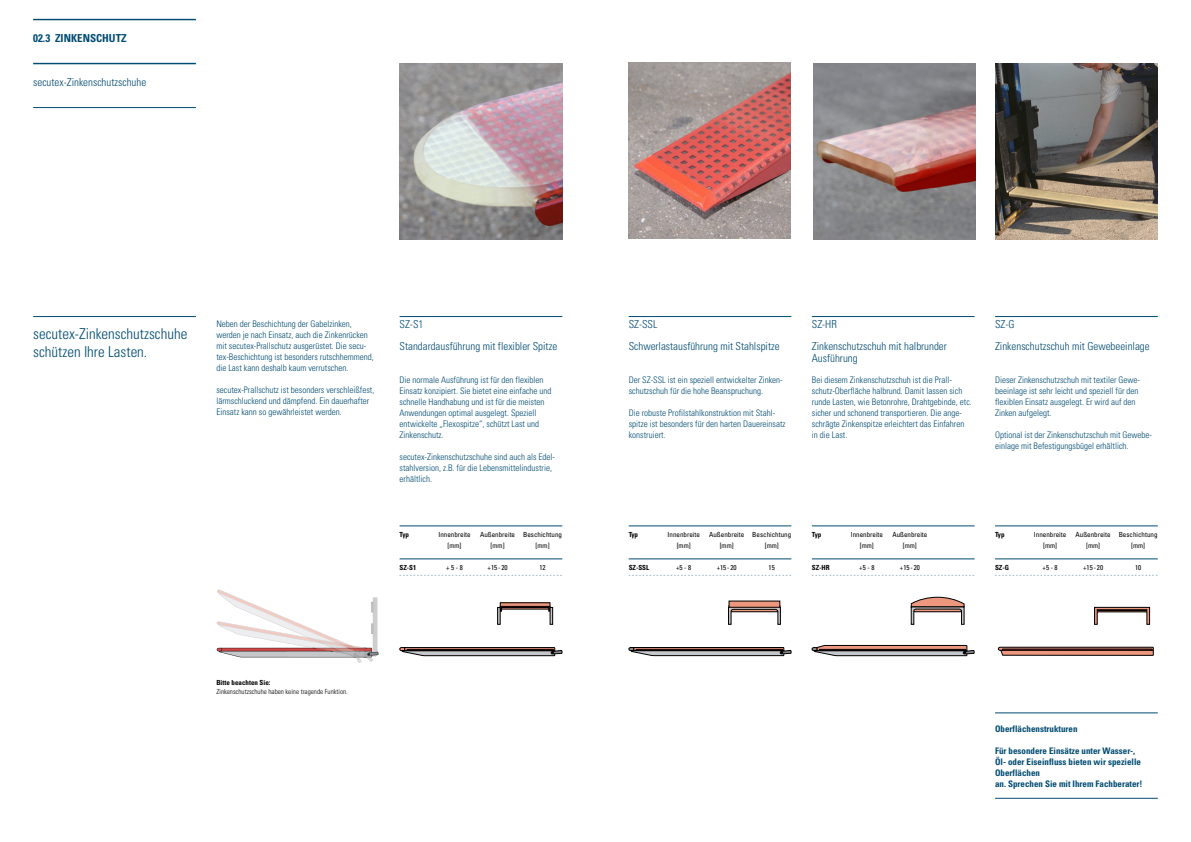
<style>
.page{position:relative;width:1191px;height:842px;background:#fff}
.page>*{position:absolute;margin:0;border:0;box-sizing:border-box;transform-origin:0 0}
.t1{font:300 condensed 15px/18px "Univers";color:#004b72}
.Seitentiltel_Inhalt{font:300 condensed 11px/12px "Univers";color:#004b72}
.t2{font:700 condensed 11px "Univers";color:#004b72}
.t3{font:300 condensed 9px/11px "Univers";color:#004b72}
.t4{font:700 condensed 9px/11px "Univers";color:#004b72}
.t5{font:condensed 7px "Univers";color:#000}
.t6{font:300 condensed 7px "Univers";color:#004b72}
.t7{font:700 condensed 7px "Univers";color:#000}
.t8{font:300 condensed 7px "Univers";color:#000}
</style>
<div class="page">
<hr style="left:399px;top:316px;width:163px;height:1px;background:#004b72">
<hr style="left:399px;top:525px;width:163px;height:1px;background:#004b72">
<hr style="left:399px;top:558px;width:163px;height:1px;background:#004b72">
<hr style="left:33px;top:316px;width:163px;height:1px;background:#004b72">
<svg style="left:502px;top:604px;width:46px;height:2px"></svg>
<svg style="left:500px;top:606px;width:51px;height:18px"></svg>
<div style="left:550px;top:607px;width:3px;height:17px;border:1px solid #000"></div>
<div style="left:497px;top:607px;width:3px;height:17px;border:1px solid #000"></div>
<svg style="left:399px;top:647px;width:164px;height:9px"></svg>
<svg style="left:217px;top:589px;width:161px;height:74px"></svg>
<hr style="left:628px;top:316px;width:163px;height:1px;background:#004b72">
<hr style="left:628px;top:525px;width:163px;height:1px;background:#004b72">
<hr style="left:628px;top:558px;width:163px;height:1px;background:#004b72">
<svg style="left:628px;top:647px;width:164px;height:9px"></svg>
<svg style="left:728px;top:607px;width:53px;height:18px"></svg>
<div style="left:729px;top:601px;width:51px;height:6px;background:#ed977e"></div>
<img style="left:995px;top:64px;width:162px;height:176px">
<hr style="left:995px;top:316px;width:162px;height:1px;background:#004b72">
<hr style="left:995px;top:525px;width:162px;height:1px;background:#004b72">
<hr style="left:995px;top:558px;width:162px;height:1px;background:#004b72">
<svg style="left:998px;top:647px;width:155px;height:9px"></svg>
<svg style="left:1094px;top:607px;width:56px;height:18px"></svg>
<div style="left:1097px;top:609px;width:50px;height:2px;border:1px solid #000"></div>
<hr style="left:995px;top:712px;width:162px;height:1px;background:#004b72">
<hr style="left:995px;top:798px;width:162px;height:1px;background:#004b72">
<img style="left:628px;top:62px;width:163px;height:176px">
<img style="left:813px;top:64px;width:162px;height:176px">
<hr style="left:812px;top:316px;width:162px;height:1px;background:#004b72">
<hr style="left:812px;top:525px;width:162px;height:1px;background:#004b72">
<hr style="left:812px;top:558px;width:162px;height:1px;background:#004b72">
<svg style="left:910px;top:597px;width:54px;height:28px"></svg>
<svg style="left:811px;top:645px;width:164px;height:11px;background:#8a7570"></svg>
<img style="left:399px;top:64px;width:163px;height:176px">
<hr style="left:33px;top:19px;width:163px;height:1px;background:#004b72">
<hr style="left:33px;top:63px;width:163px;height:1px;background:#004b72">
<hr style="left:33px;top:107px;width:163px;height:1px;background:#004b72">
<p class="t2" style="left:33px;top:31px;width:95px">02.3 ZINKENSCHUTZ</p>
<p class="Seitentiltel_Inhalt" style="left:33px;top:76px;width:115px">secutex-Zinkenschutzschuhe</p>
<p class="t1" style="left:33px;top:324px;width:156px">secutex-Zinkenschutzschuhe schützen Ihre Lasten.</p>
<p class="t3" style="left:216px;top:319px;width:137px">Neben der Beschichtung der Gabelzinken,</p>
<p class="t3" style="left:216px;top:330px;width:159px">werden je nach Einsatz, auch die Zinkenrücken mit secutex-Prallschutz ausgerüstet. Die secu&shy;tex-Beschichtung ist besonders rutschhemmend, die Last kann deshalb kaum verrutschen.</p>
<p class="t3" style="left:216px;top:385px;width:159px">secutex-Prallschutz ist besonders verschleißfest, lärmschluckend und dämpfend. Ein dauerhafter<br>Einsatz kann so gewährleistet werden.</p>
<p class="Seitentiltel_Inhalt" style="left:399px;top:318px;width:25px">SZ-S1</p>
<p class="Seitentiltel_Inhalt" style="left:399px;top:340px;width:159px">Standardausführung mit flexibler Spitze</p>
<p class="t3" style="left:399px;top:374px;width:153px">Die normale Ausführung ist für den flexiblen Einsatz konzipiert. Sie bietet eine einfache und schnelle Handhabung und ist für die meisten Anwendungen optimal ausgelegt. Speziell entwickelte „Flexospitze“, schützt Last und Zinkenschutz.</p>
<p class="t3" style="left:399px;top:451px;width:157px">secutex-Zinkenschutzschuhe sind auch als Edel&shy;stahlversion, z.B. für die Lebensmittelindustrie, erhältlich.</p>
<p class="t7" style="left:399px;top:530px;width:11px">Typ</p>
<p class="t5" style="left:438px;top:530px;width:34px">Innenbreite</p>
<p class="t5" style="left:480px;top:530px;width:83px">Außenbreite Beschichtung</p>
<p class="t5" style="left:447px;top:541px;width:15px">[mm]</p>
<p class="t5" style="left:490px;top:541px;width:15px">[mm]</p>
<p class="t5" style="left:535px;top:541px;width:15px">[mm]</p>
<p class="t7" style="left:399px;top:563px;width:18px">SZ-S1</p>
<p class="t5" style="left:446px;top:563px;width:18px">+ 5 - 8</p>
<p class="t5" style="left:487px;top:563px;width:22px">+15 - 20</p>
<p class="t5" style="left:539px;top:563px;width:8px">12</p>
<p class="t6" style="left:399px;top:570px;width:164px">- - - - - - - - - - - - - - - - - - - - - - - - - - - - - - - - - - - - - - - - - - - - - - -</p>
<p class="t7" style="left:216px;top:678px;width:56px">Bitte beachten Sie:</p>
<p class="t8" style="left:216px;top:687px;width:133px">Zinkenschutzschuhe haben keine tragende Funktion.</p>
<p class="Seitentiltel_Inhalt" style="left:628px;top:318px;width:30px">SZ-SSL</p>
<p class="Seitentiltel_Inhalt" style="left:628px;top:340px;width:152px">Schwerlastausführung mit Stahlspitze</p>
<p class="t3" style="left:628px;top:374px;width:155px">Der SZ-SSL ist ein speziell entwickelter Zinken&shy;schutzschuh für die hohe Beanspruchung.</p>
<p class="t3" style="left:628px;top:407px;width:158px">Die robuste Profilstahlkonstruktion mit Stahl&shy;spitze ist besonders für den harten Dauereinsatz konstruiert.</p>
<p class="Seitentiltel_Inhalt" style="left:812px;top:318px;width:27px">SZ-HR</p>
<p class="Seitentiltel_Inhalt" style="left:812px;top:340px;width:136px">Zinkenschutzschuh mit halbrunder<br>Ausführung</p>
<p class="t3" style="left:812px;top:374px;width:161px">Bei diesem Zinkenschutzschuh ist die Prall&shy;schutz-Oberfläche halbrund. Damit lassen sich runde Lasten, wie Betonrohre, Drahtgebinde, etc. sicher und schonend transportieren. Die ange&shy;schrägte Zinkenspitze erleichtert das Einfahren in die Last.</p>
<p class="Seitentiltel_Inhalt" style="left:995px;top:318px;width:21px">SZ-G</p>
<p class="Seitentiltel_Inhalt" style="left:995px;top:340px;width:156px">Zinkenschutzschuh mit Gewebeeinlage</p>
<p class="t3" style="left:995px;top:374px;width:146px">Dieser Zinkenschutzschuh mit textiler Gewe&shy;beeinlage ist sehr leicht und speziell für den flexiblen Einsatz ausgelegt. Er wird auf den Zinken aufgelegt.</p>
<p class="t3" style="left:995px;top:429px;width:158px">Optional ist der Zinkenschutzschuh mit Gewebe&shy;einlage mit Befestigungsbügel erhältlich.</p>
<p class="t7" style="left:628px;top:530px;width:11px">Typ</p>
<p class="t5" style="left:667px;top:530px;width:34px">Innenbreite</p>
<p class="t5" style="left:709px;top:530px;width:83px">Außenbreite Beschichtung</p>
<p class="t5" style="left:676px;top:541px;width:15px">[mm]</p>
<p class="t5" style="left:719px;top:541px;width:15px">[mm]</p>
<p class="t5" style="left:764px;top:541px;width:15px">[mm]</p>
<p class="t7" style="left:628px;top:563px;width:22px">SZ-SSL</p>
<p class="t5" style="left:676px;top:563px;width:17px">+5 - 8</p>
<p class="t5" style="left:716px;top:563px;width:22px">+15 - 20</p>
<p class="t5" style="left:768px;top:563px;width:8px">15</p>
<p class="t6" style="left:628px;top:570px;width:164px">- - - - - - - - - - - - - - - - - - - - - - - - - - - - - - - - - - - - - - - - - - - - - - -</p>
<p class="t7" style="left:812px;top:530px;width:11px">Typ</p>
<p class="t5" style="left:850px;top:530px;width:34px">Innenbreite</p>
<p class="t5" style="left:892px;top:530px;width:36px">Außenbreite</p>
<p class="t5" style="left:860px;top:541px;width:15px">[mm]</p>
<p class="t5" style="left:903px;top:541px;width:15px">[mm]</p>
<p class="t7" style="left:812px;top:563px;width:19px">SZ-HR</p>
<p class="t5" style="left:859px;top:563px;width:17px">+5 - 8</p>
<p class="t5" style="left:900px;top:563px;width:22px">+15 - 20</p>
<p class="t6" style="left:812px;top:570px;width:164px">- - - - - - - - - - - - - - - - - - - - - - - - - - - - - - - - - - - - - - - - - - - - - - -</p>
<p class="t7" style="left:995px;top:530px;width:11px">Typ</p>
<p class="t5" style="left:1034px;top:530px;width:34px">Innenbreite</p>
<p class="t5" style="left:1075px;top:530px;width:83px">Außenbreite Beschichtung</p>
<p class="t5" style="left:1043px;top:541px;width:15px">[mm]</p>
<p class="t5" style="left:1086px;top:541px;width:15px">[mm]</p>
<p class="t5" style="left:1131px;top:541px;width:15px">[mm]</p>
<p class="t7" style="left:995px;top:563px;width:16px">SZ-G</p>
<p class="t5" style="left:1042px;top:563px;width:17px">+5 - 8</p>
<p class="t5" style="left:1083px;top:563px;width:22px">+15 - 20</p>
<p class="t5" style="left:1135px;top:563px;width:8px">10</p>
<p class="t6" style="left:995px;top:570px;width:164px">- - - - - - - - - - - - - - - - - - - - - - - - - - - - - - - - - - - - - - - - - - - - - - -</p>
<p class="t4" style="left:995px;top:723px;width:84px">Oberflächenstrukturen</p>
<p class="t4" style="left:995px;top:745px;width:147px">Für besondere Einsätze unter Wasser-,<br>Öl- oder Eiseinfluss bieten wir spezielle<br>Oberflächen</p>
<p class="t4" style="left:995px;top:778px;width:149px">an. Sprechen Sie mit Ihrem Fachberater!</p>
</div>
